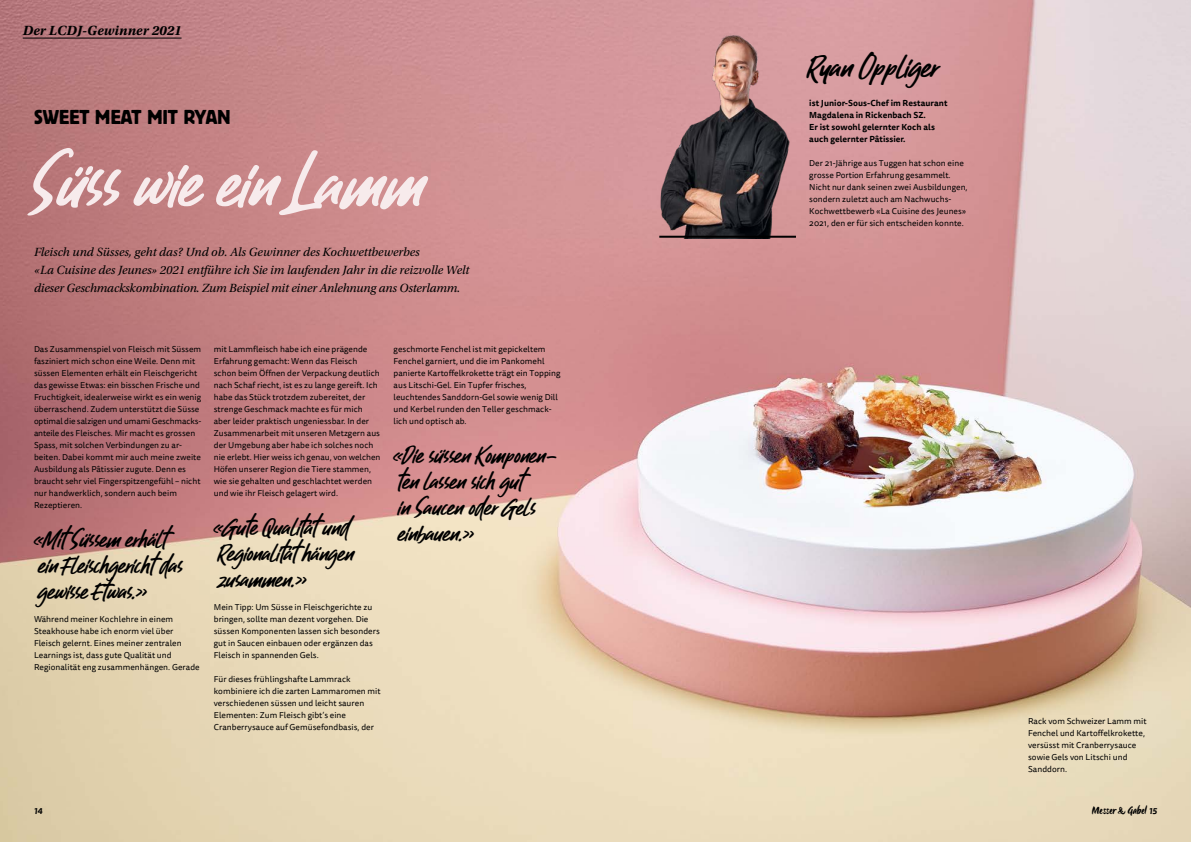
<style>
.page{position:relative;width:1191px;height:842px;background:#fff}
.page>*{position:absolute;margin:0;border:0;box-sizing:border-box;transform-origin:0 0}
.t1{font:70px "Guthen Bloots Slant";color:#f7ebec}
.t2{font:30px "Guthen Bloots Slant";color:#000}
.t3{font:23px/26px "Guthen Bloots Slant";color:#000}
.t4{font:20px "Block Berthold BQ";color:#000}
.t5{font:italic 700 14px "Utopia Std";letter-spacing:.005em;color:#000}
.t6{font:italic 12.5px/18px "Utopia Std";letter-spacing:-.005em;color:#000}
.t7{font:11.5px "Origo";color:#000}
.t8{font:8.5px/12px "Tisa Sans OT";letter-spacing:.005em;color:#000}
.t9{font:700 8.5px/12px "Tisa Sans OT";letter-spacing:.005em;color:#000}
.t10{font:italic 700 8.5px "Tisa Sans OT";color:#000}
.s1{font-family:"Tisa Sans OT";font-weight:700;font-style:italic;font-size:8.5px}
</style>
<div class="page">
<img style="left:0;top:0;width:1191px;height:842px">
<hr style="left:23px;top:38px;width:158px;height:1px;background:#000">
<img style="left:650px;top:7px;width:155px;height:231px">
<hr style="left:659px;top:236px;width:137px;height:2px;background:#000">
<h3 class="t5" style="left:23px;top:22px;width:160px">Der LCDJ-Gewinner 2021</h3>
<h3 class="t4" style="left:34px;top:106px;width:198px">SWEET MEAT MIT RYAN</h3>
<h1 class="t1" style="left:34px;top:139px;width:394px">Süss wie ein Lamm</h1>
<p class="t6" style="left:34px;top:243px;width:437px">Fleisch und Süsses, geht das? Und ob. Als Gewinner des Kochwettbewerbes<br>«La Cuisine des Jeunes» 2021 entführe ich Sie im laufenden Jahr in die reizvolle Welt dieser Geschmackskombination. Zum Beispiel mit einer Anlehnung ans Osterlamm.</p>
<p class="t8" style="left:34px;top:343px;width:169px">Das Zusammenspiel von Fleisch mit Süssem fasziniert mich schon eine Weile. Denn mit süssen Elementen erhält ein Fleischgericht das gewisse Etwas: ein bisschen Frische und Fruchtigkeit, idealerweise wirkt es ein wenig überraschend. Zudem unterstützt die Süsse optimal die salzigen und umami Geschmacks&shy;anteile des Fleisches. Mir macht es grossen Spass, mit solchen Verbindungen zu ar&shy;beiten. Dabei kommt mir auch meine zweite Ausbildung als Pâtissier zugute. Denn es braucht sehr viel Fingerspitzengefühl – nicht nur handwerklich, sondern auch beim Rezeptieren.</p>
<h3 class="t3" style="left:34px;top:525px;width:151px">«Mit Süssem erhält ein Fleischgericht das gewisse Etwas.»</h3>
<p class="t8" style="left:34px;top:613px;width:167px">Während meiner Kochlehre in einem Steakhouse habe ich enorm viel über Fleisch gelernt. Eines meiner zentralen Learnings ist, dass gute Qualität und Regionalität eng zusammenhängen. Gerade</p>
<p class="t8" style="left:214px;top:343px;width:168px">mit Lammfleisch habe ich eine prägende Erfahrung gemacht: Wenn das Fleisch schon beim Öffnen der Verpackung deutlich nach Schaf riecht, ist es zu lange gereift. Ich habe das Stück trotzdem zubereitet, der strenge Geschmack machte es für mich aber leider praktisch ungeniessbar. In der Zusammenarbeit mit unseren Metzgern aus der Umgebung aber habe ich solches noch nie erlebt. Hier weiss ich genau, von welchen Höfen unserer Region die Tiere stammen, wie sie gehalten und geschlachtet werden und wie ihr Fleisch gelagert wird.</p>
<h3 class="t3" style="left:214px;top:513px;width:142px">«Gute Qualität und<br>Regionalität hängen zusammen.»</h3>
<p class="t8" style="left:214px;top:601px;width:167px">Mein Tipp: Um Süsse in Fleischgerichte zu bringen, sollte man dezent vorgehen. Die süssen Komponenten lassen sich besonders gut in Saucen einbauen oder ergänzen das Fleisch in spannenden Gels.</p>
<p class="t8" style="left:214px;top:673px;width:168px">Für dieses frühlingshafte Lammrack kombiniere ich die zarten Lammaromen mit verschiedenen süssen und leicht sauren Elementen: Zum Fleisch gibt’s eine Cranberrysauce auf Gemüsefondbasis, der</p>
<p class="t8" style="left:393px;top:343px;width:168px">geschmorte Fenchel ist mit gepickeltem Fenchel garniert, und die im Pankomehl panierte Kartoffelkrokette trägt ein Topping aus Litschi-Gel. Ein Tupfer frisches, leuchtendes Sanddorn-Gel sowie wenig Dill und Kerbel runden den Teller geschmack&shy;lich und optisch ab.</p>
<h3 class="t3" style="left:393px;top:441px;width:166px">«Die süssen Komponen&shy;ten lassen sich gut<br>in Saucen oder Gels einbauen.»</h3>
<h2 class="t2" style="left:809px;top:48px;width:132px">Ryan Oppliger</h2>
<p class="t9" style="left:809px;top:97px;width:140px">ist Junior-Sous-Chef im Restaurant<br>Magdalena in Rickenbach SZ.<br>Er ist sowohl gelernter Koch als auch gelernter Pâtissier.</p>
<p class="t8" style="left:809px;top:157px;width:160px">Der 21-Jährige aus Tuggen hat schon eine grosse Portion Erfahrung gesammelt.<br>Nicht nur dank seinen zwei Ausbildungen, sondern zuletzt auch am Nachwuchs-Kochwettbewerb «La Cuisine des Jeunes» 2021, den er für sich entscheiden konnte.</p>
<p class="t8" style="left:1028px;top:715px;width:120px">Rack vom Schweizer Lamm mit<br>Fenchel und Kartoffelkrokette, versüsst mit Cranberrysauce sowie Gels von Litschi und<br>Sanddorn.</p>
<p class="t10" style="left:34px;top:806px;width:10px">14</p>
<h3 class="t7" style="left:1092px;top:802px;width:66px">Messer &amp; Gabel <span class="s1">15</span></h3>
</div>
